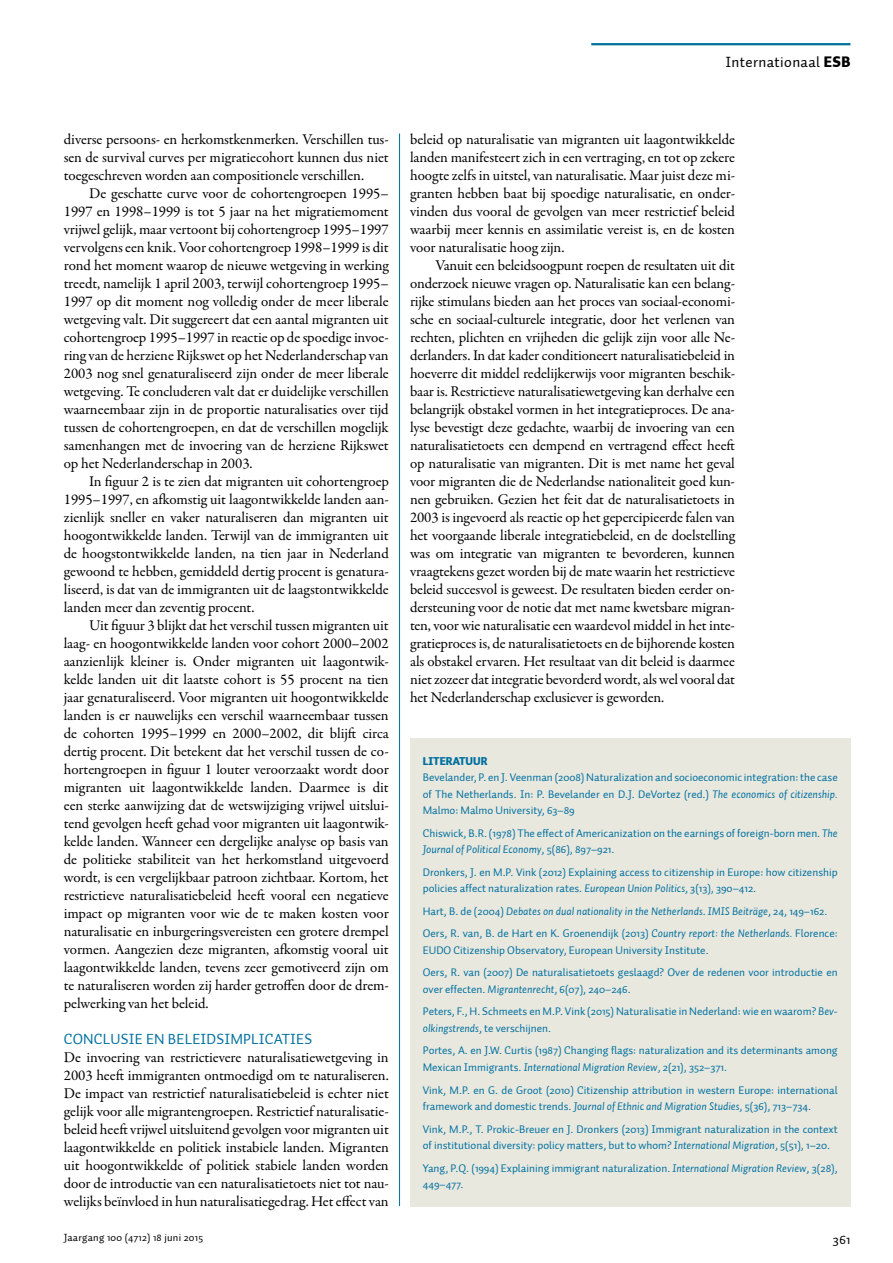
<style>
.page{position:relative;width:893px;height:1263px;background:#fff}
.page>*{position:absolute;margin:0;border:0;box-sizing:border-box;transform-origin:0 0}
.t1{font:15px/18px "Garamond Premr Pro";letter-spacing:-.01em;color:#000;text-align:justify}
.t2{font:15px "Auto 1";letter-spacing:.01em;color:#00709f}
.t3{font:15px "Auto 1";letter-spacing:.025em;color:#000}
.t4{font:13.5px "Auto 1";color:#000}
.t5{font:11.25px/22.5px "Auto 1";color:#00709f}
.t6{font:italic 11.25px/22.5px "Auto 1";color:#00709f}
.t7{font:900 11.25px "Auto 1";color:#00709f}
.t8{font:10.5px "Auto 1";letter-spacing:.025em;color:#000}
.s1{font-weight:900}
.s2{font-style:italic}
.s3{font-style:normal}
</style>
<div class="page">
<hr style="left:591px;top:43px;width:259px;height:2px;background:#006e9f">
<hr style="left:399px;top:134px;width:1px;height:1072px;background:#006e9f">
<div style="left:410px;top:738px;width:440px;height:468px;background:#e9e8df"></div>
<p class="t3" style="left:725px;top:53px;width:127px">Internationaal <span class="s1">ESB</span></p>
<p class="t1" style="left:64px;top:131px;width:326px">diverse persoons- en herkomstkenmerken. Verschillen tus&shy;sen de survival curves per migratiecohort kunnen dus niet toegeschreven worden aan compositionele verschillen.</p>
<p class="t1" style="left:64px;top:185px;width:327px;text-indent:26px">De geschatte curve voor de cohortengroepen 1995– 1997 en 1998–1999 is tot 5 jaar na het migratiemoment vrijwel gelijk, maar vertoont bij cohortengroep 1995–1997 vervolgens een knik. Voor cohortengroep 1998–1999 is dit rond het moment waarop de nieuwe wetgeving in werking treedt, namelijk 1 april 2003, terwijl cohortengroep 1995– 1997 op dit moment nog volledig onder de meer liberale wetgeving valt. Dit suggereert dat een aantal migranten uit cohortengroep 1995–1997 in reactie op de spoedige invoe&shy;ring van de herziene Rijkswet op het Nederlanderschap van 2003 nog snel genaturaliseerd zijn onder de meer liberale wetgeving. Te concluderen valt dat er duidelijke verschillen waarneembaar zijn in de proportie naturalisaties over tijd tussen de cohortengroepen, en dat de verschillen mogelijk samenhangen met de invoering van de herziene Rijkswet op het Nederlanderschap in 2003.</p>
<p class="t1" style="left:64px;top:473px;width:327px;text-indent:26px">In figuur 2 is te zien dat migranten uit cohortengroep 1995–1997, en afkomstig uit laagontwikkelde landen aan&shy;zienlijk sneller en vaker naturaliseren dan migranten uit hoogontwikkelde landen. Terwijl van de immigranten uit de hoogstontwikkelde landen, na tien jaar in Nederland gewoond te hebben, gemiddeld dertig procent is genatura&shy;liseerd, is dat van de immigranten uit de laagstontwikkelde landen meer dan zeventig procent.</p>
<p class="t1" style="left:64px;top:617px;width:327px;text-indent:26px">Uit figuur 3 blijkt dat het verschil tussen migranten uit laag- en hoogontwikkelde landen voor cohort 2000–2002 aanzienlijk kleiner is. Onder migranten uit laagontwik&shy;kelde landen uit dit laatste cohort is 55 procent na tien jaar genaturaliseerd. Voor migranten uit hoogontwikkelde landen is er nauwelijks een verschil waarneembaar tussen de cohorten 1995–1999 en 2000–2002, dit blijft circa dertig procent. Dit betekent dat het verschil tussen de co&shy;hortengroepen in figuur 1 louter veroorzaakt wordt door migranten uit laagontwikkelde landen. Daarmee is dit een sterke aanwijzing dat de wetswijziging vrijwel uitslui&shy;tend gevolgen heeft gehad voor migranten uit laagontwik&shy;kelde landen. Wanneer een dergelijke analyse op basis van de politieke stabiliteit van het herkomstland uitgevoerd wordt, is een vergelijkbaar patroon zichtbaar. Kortom, het restrictieve naturalisatiebeleid heeft vooral een negatieve impact op migranten voor wie de te maken kosten voor naturalisatie en inburgeringsvereisten een grotere drempel vormen. Aangezien deze migranten, afkomstig vooral uit laagontwikkelde landen, tevens zeer gemotiveerd zijn om te naturaliseren worden zij harder getroffen door de drem&shy;pelwerking van het beleid.</p>
<p class="t2" style="left:64px;top:1030px;width:250px">CONCLUSIE EN BELEIDSIMPLICATIES</p>
<p class="t1" style="left:64px;top:1049px;width:327px">De invoering van restrictievere naturalisatiewetgeving in 2003 heeft immigranten ontmoedigd om te naturaliseren.<br>De impact van restrictief naturalisatiebeleid is echter niet gelijk voor alle migrantengroepen. Restrictief naturalisatie&shy;beleid heeft vrijwel uitsluitend gevolgen voor migranten uit laagontwikkelde en politiek instabiele landen. Migranten uit hoogontwikkelde of politiek stabiele landen worden door de introductie van een naturalisatietoets niet tot nau&shy;welijks beïnvloed in hun naturalisatiegedrag. Het effect van</p>
<p class="t8" style="left:64px;top:1231px;width:141px">Jaargang 100 (4712) 18 juni 2015</p>
<p class="t1" style="left:410px;top:131px;width:327px">beleid op naturalisatie van migranten uit laagontwikkelde landen manifesteert zich in een vertraging, en tot op zekere hoogte zelfs in uitstel, van naturalisatie. Maar juist deze mi&shy;granten hebben baat bij spoedige naturalisatie, en onder&shy;vinden dus vooral de gevolgen van meer restrictief beleid waarbij meer kennis en assimilatie vereist is, en de kosten voor naturalisatie hoog zijn.</p>
<p class="t1" style="left:410px;top:257px;width:327px;text-indent:26px">Vanuit een beleidsoogpunt roepen de resultaten uit dit onderzoek nieuwe vragen op. Naturalisatie kan een belang&shy;rijke stimulans bieden aan het proces van sociaal-economi&shy;sche en sociaal-culturele integratie, door het verlenen van rechten, plichten en vrijheden die gelijk zijn voor alle Ne&shy;derlanders. In dat kader conditioneert naturalisatiebeleid in hoeverre dit middel redelijkerwijs voor migranten beschik&shy;baar is. Restrictieve naturalisatiewetgeving kan derhalve een belangrijk obstakel vormen in het integratieproces. De ana&shy;lyse bevestigt deze gedachte, waarbij de invoering van een naturalisatietoets een dempend en vertragend effect heeft op naturalisatie van migranten. Dit is met name het geval voor migranten die de Nederlandse nationaliteit goed kun&shy;nen gebruiken. Gezien het feit dat de naturalisatietoets in 2003 is ingevoerd als reactie op het gepercipieerde falen van het voorgaande liberale integratiebeleid, en de doelstelling was om integratie van migranten te bevorderen, kunnen vraagtekens gezet worden bij de mate waarin het restrictieve beleid succesvol is geweest. De resultaten bieden eerder on&shy;dersteuning voor de notie dat met name kwetsbare migran&shy;ten, voor wie naturalisatie een waardevol middel in het inte&shy;gratieproces is, de naturalisatietoets en de bijhorende kosten als obstakel ervaren. Het resultaat van dit beleid is daarmee niet zozeer dat integratie bevorderd wordt, als wel vooral dat het Nederlanderschap exclusiever is geworden.</p>
<p class="t7" style="left:423px;top:754px;width:66px">LITERATUUR</p>
<p class="t5" style="left:423px;top:769px;width:416px;line-height:16.5px;text-align:justify">Bevelander, P. en J. Veenman (2008) Naturalization and socioeconomic integration: the case of The Netherlands. In: P. Bevelander en D.J. DeVortez (red.) <span class="s2">The economics of citizenship.<br></span>Malmo: Malmo University, 63–89</p>
<p class="t5" style="left:423px;top:825px;width:416px;line-height:16.5px">Chiswick, B.R. (1978) The effect of Americanization on the earnings of foreign-born men. <span class="s2">The<br>Journal of Political Economy</span>, 5(86), 897–921.</p>
<p class="t5" style="left:423px;top:864px;width:416px;line-height:16.5px">Dronkers, J. en M.P. Vink (2012) Explaining access to citizenship in Europe: how citizenship policies affect naturalization rates. <span class="s2">European Union Politics</span>, 3(13), 390–412.</p>
<p class="t6" style="left:423px;top:900px;width:416px"><span class="s3">Hart, B. de (2004)</span> Debates on dual nationality in the Netherlands<span class="s3">.</span> IMIS Beiträge<span class="s3">, 24, 149–162.<br>Oers, R. van, B. de Hart en K. Groenendijk (2013)</span> Country report: the Netherlands. <span class="s3">Florence:</span></p>
<p class="t5" style="left:423px;top:939px;width:416px">EUDO Citizenship Observatory, European University Institute.<br>Oers, R. van (2007) De naturalisatietoets geslaagd? Over de redenen voor introductie en</p>
<p class="t5" style="left:423px;top:978px;width:416px">over effecten. <span class="s2">Migrantenrecht</span>, 6(07), 240–246.<br>Peters, F., H. Schmeets en M.P. Vink (2015) Naturalisatie in Nederland: wie en waarom? <span class="s2">Bev-</span></p>
<p class="t5" style="left:423px;top:1017px;width:416px"><span class="s2">olkingstrends</span>, te verschijnen.<br>Portes, A. en J.W. Curtis (1987) Changing flags: naturalization and its determinants among</p>
<p class="t5" style="left:423px;top:1056px;width:416px">Mexican Immigrants. <span class="s2">International Migration Review</span>, 2(21), 352–371.<br>Vink, M.P. en G. de Groot (2010) Citizenship attribution in western Europe: international</p>
<p class="t5" style="left:423px;top:1095px;width:416px">framework and domestic trends. <span class="s2">Journal of Ethnic and Migration Studies</span>, 5(36), 713–734.<br>Vink, M.P., T. Prokic-Breuer en J. Dronkers (2013) Immigrant naturalization in the context</p>
<p class="t5" style="left:423px;top:1134px;width:416px">of institutional diversity: policy matters, but to whom? <span class="s2">International Migration</span>, 5(51), 1–20.<br>Yang, P.Q. (1994) Explaining immigrant naturalization. <span class="s2">International Migration Review</span>, 3(28),</p>
<p class="t5" style="left:423px;top:1173px;width:42px">449–477.</p>
<p class="t4" style="left:833px;top:1231px;width:19px">361</p>
</div>
